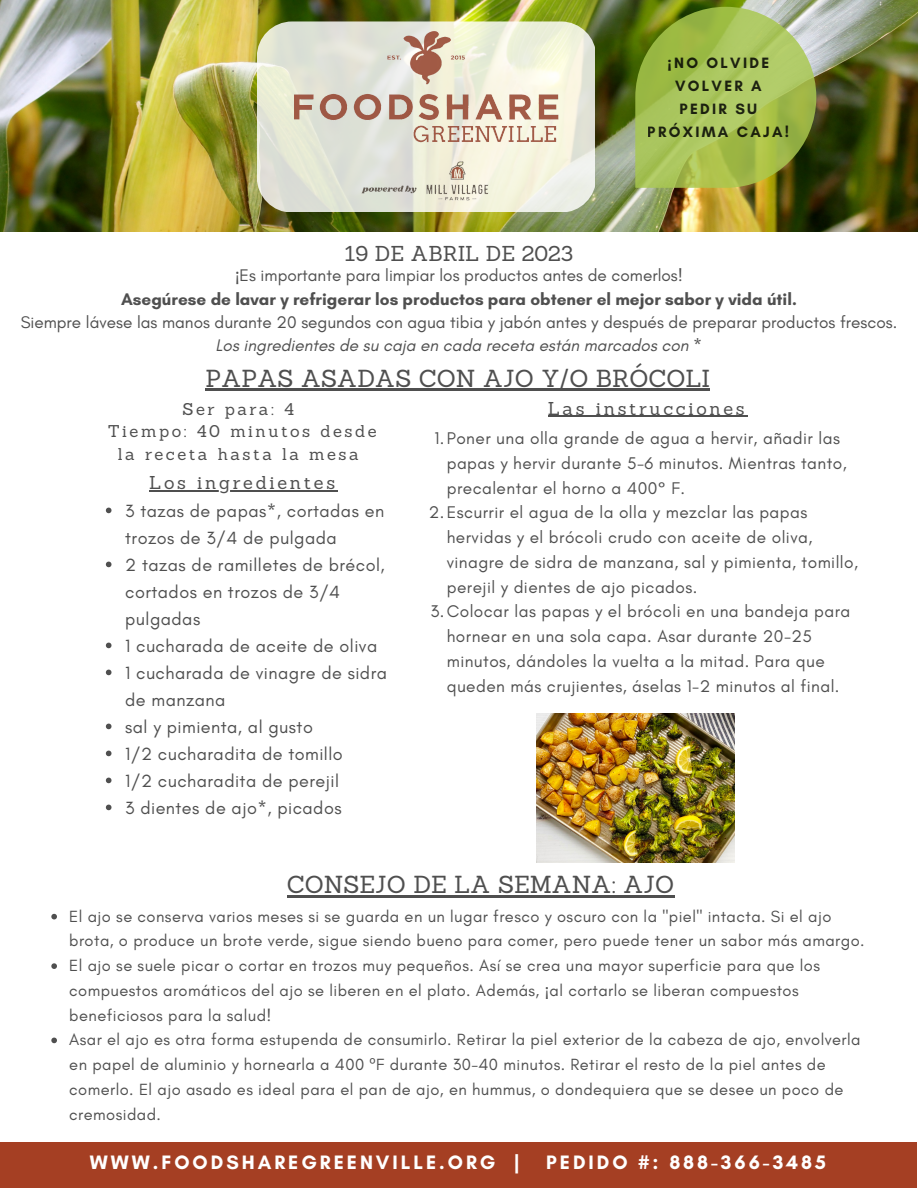
<style>
.page{position:relative;width:918px;height:1188px;background:#fff}
.page>*{position:absolute;margin:0;border:0;box-sizing:border-box;transform-origin:0 0}
.t1{font:24px "Sanchez";color:#4f4f4f}
.t2{font:21px "Sanchez";color:#4f4f4f}
.t3{font:700 19.8px "Glacial Indifference";letter-spacing:.15em;color:#fff}
.t4{font:18.15px "Sanchez";letter-spacing:.15em;color:#4f4f4f}
.t5{font:18px/27px "Glacial Indifference";letter-spacing:.025em;color:#4f4f4f}
.t6{font:17.25px "Glacial Indifference";letter-spacing:.025em;color:#4f4f4f}
.t7{font:700 17.1px/23.4px "Glacial Indifference";color:#4f4f4f;text-align:center}
.t8{font:17.1px "Glacial Indifference";color:#4f4f4f}
.t9{font:italic 17.1px "Glacial Indifference";color:#4f4f4f}
.t10{font:16.65px/22.5px "Sanchez";letter-spacing:.15em;color:#4f4f4f;text-align:center}
.t11{font:16.5px/24.8px "Glacial Indifference";letter-spacing:.025em;color:#4f4f4f}
.t12{font:700 15.3px/22.8px "Glacial Indifference";letter-spacing:.15em;color:#000;text-align:center}
.s1{font-family:"Noto Sans"}
.s2{font-family:"Noto Sans";font-weight:400}
.s3{font-weight:400}
</style>
<div class="page">
<div style="left:0;top:1142px;width:917px;height:46px;background:#a53f23"></div>
<img style="left:0;top:0;width:918px;height:232px">
<svg style="left:635px;top:7px;width:181px;height:181px;background:#9eb652"></svg>
<svg style="left:257px;top:21px;width:338px;height:191px;background:#e7e8d8"></svg>
<img style="left:294px;top:31px;width:265px;height:172px">
<img style="left:536px;top:714px;width:198px;height:148px">
<svg style="left:106px;top:508px;width:6px;height:5px"></svg>
<svg style="left:106px;top:562px;width:6px;height:5px"></svg>
<svg style="left:106px;top:643px;width:6px;height:5px"></svg>
<svg style="left:106px;top:670px;width:6px;height:5px"></svg>
<svg style="left:106px;top:724px;width:6px;height:5px"></svg>
<svg style="left:106px;top:751px;width:6px;height:5px"></svg>
<svg style="left:106px;top:778px;width:6px;height:5px"></svg>
<svg style="left:106px;top:805px;width:6px;height:5px"></svg>
<hr style="left:206px;top:389px;width:504px;height:2px;background:#4f4f4f">
<hr style="left:149px;top:490px;width:189px;height:1px;background:#4f4f4f">
<hr style="left:548px;top:416px;width:199px;height:1px;background:#4f4f4f">
<svg style="left:51px;top:914px;width:6px;height:5px"></svg>
<svg style="left:51px;top:963px;width:6px;height:6px"></svg>
<svg style="left:51px;top:1038px;width:6px;height:5px"></svg>
<hr style="left:287px;top:895px;width:387px;height:3px;background:#4f4f4f">
<p class="t2" style="left:345px;top:240px;width:230px">19 DE ABRIL DE 2023</p>
<p class="t12" style="left:648px;top:52px;width:143px"><span class="s1">¡</span>NO OLVIDE<br>VOLVER A<br>PEDIR SU<br>PRÓXIMA CAJA!</p>
<p class="t7" style="left:121px;top:263px;width:677px"><span class="s2">¡</span><span class="s3">Es importante para limpiar los productos antes de comerlos!<br></span>Asegúrese de lavar y refrigerar los productos para obtener el mejor sabor y vida útil.</p>
<p class="t8" style="left:21px;top:312px;width:878px">Siempre lávese las manos durante 20 segundos con agua tibia y jabón antes y después de preparar productos frescos.</p>
<p class="t9" style="left:216px;top:335px;width:488px">Los ingredientes de su caja en cada receta están marcados con *</p>
<h1 class="t1" style="left:206px;top:363px;width:506px">PAPAS ASADAS CON AJO Y/O BRÓCOLI</h1>
<p class="t10" style="left:108px;top:398px;width:270px">Ser para: 4<br>Tiempo: 40 minutos desde la receta hasta la mesa</p>
<p class="t4" style="left:548px;top:396px;width:199px">Las instrucciones</p>
<p class="t6" style="left:435px;top:428px;width:407px">1.Poner una olla grande de agua a hervir, añadir las</p>
<p class="t6" style="left:447px;top:452px;width:402px">papas y hervir durante 5-6 minutos. Mientras tanto,</p>
<p class="t6" style="left:447px;top:477px;width:240px">precalentar el horno a 400° F.</p>
<p class="t6" style="left:429px;top:502px;width:380px">2.Escurrir el agua de la olla y mezclar las papas</p>
<p class="t6" style="left:447px;top:527px;width:367px">hervidas y el brócoli crudo con aceite de oliva,</p>
<p class="t6" style="left:447px;top:551px;width:413px">vinagre de sidra de manzana, sal y pimienta, tomillo,</p>
<p class="t6" style="left:447px;top:576px;width:252px">perejil y dientes de ajo picados.</p>
<p class="t6" style="left:431px;top:601px;width:421px">3.Colocar las papas y el brócoli en una bandeja para</p>
<p class="t6" style="left:447px;top:626px;width:367px">hornear en una sola capa. Asar durante 20-25</p>
<p class="t6" style="left:447px;top:650px;width:380px">minutos, dándoles la vuelta a la mitad. Para que</p>
<p class="t6" style="left:447px;top:675px;width:394px">queden más crujientes, áselas 1-2 minutos al final.</p>
<p class="t4" style="left:149px;top:471px;width:188px">Los ingredientes</p>
<p class="t5" style="left:125px;top:497px;width:263px">3 tazas de papas*, cortadas en trozos de 3/4 de pulgada<br>2 tazas de ramilletes de brécol, cortados en trozos de 3/4 pulgadas<br>1 cucharada de aceite de oliva<br>1 cucharada de vinagre de sidra de manzana<br>sal y pimienta, al gusto<br>1/2 cucharadita de tomillo<br>1/2 cucharadita de perejil<br>3 dientes de ajo*, picados</p>
<h1 class="t1" style="left:287px;top:869px;width:389px">CONSEJO DE LA SEMANA: AJO</h1>
<p class="t11" style="left:69px;top:904px;width:797px">El ajo se conserva varios meses si se guarda en un lugar fresco y oscuro con la "piel" intacta. Si el ajo brota, o produce un brote verde, sigue siendo bueno para comer, pero puede tener un sabor más amargo.<br>El ajo se suele picar o cortar en trozos muy pequeños. Así se crea una mayor superficie para que los compuestos aromáticos del ajo se liberen en el plato. Además, <span class="s1">¡</span>al cortarlo se liberan compuestos beneficiosos para la salud!<br>Asar el ajo es otra forma estupenda de consumirlo. Retirar la piel exterior de la cabeza de ajo, envolverla en papel de aluminio y hornearla a 400 <span class="s1">º</span>F durante 30-40 minutos. Retirar el resto de la piel antes de comerlo. El ajo asado es ideal para el pan de ajo, en hummus, o dondequiera que se desee un poco de cremosidad.</p>
<p class="t3" style="left:90px;top:1150px;width:431px">WWW.FOODSHAREGREENVILLE.ORG |</p>
<p class="t3" style="left:546px;top:1150px;width:281px">PEDIDO #: 888-366-3485</p>
</div>
